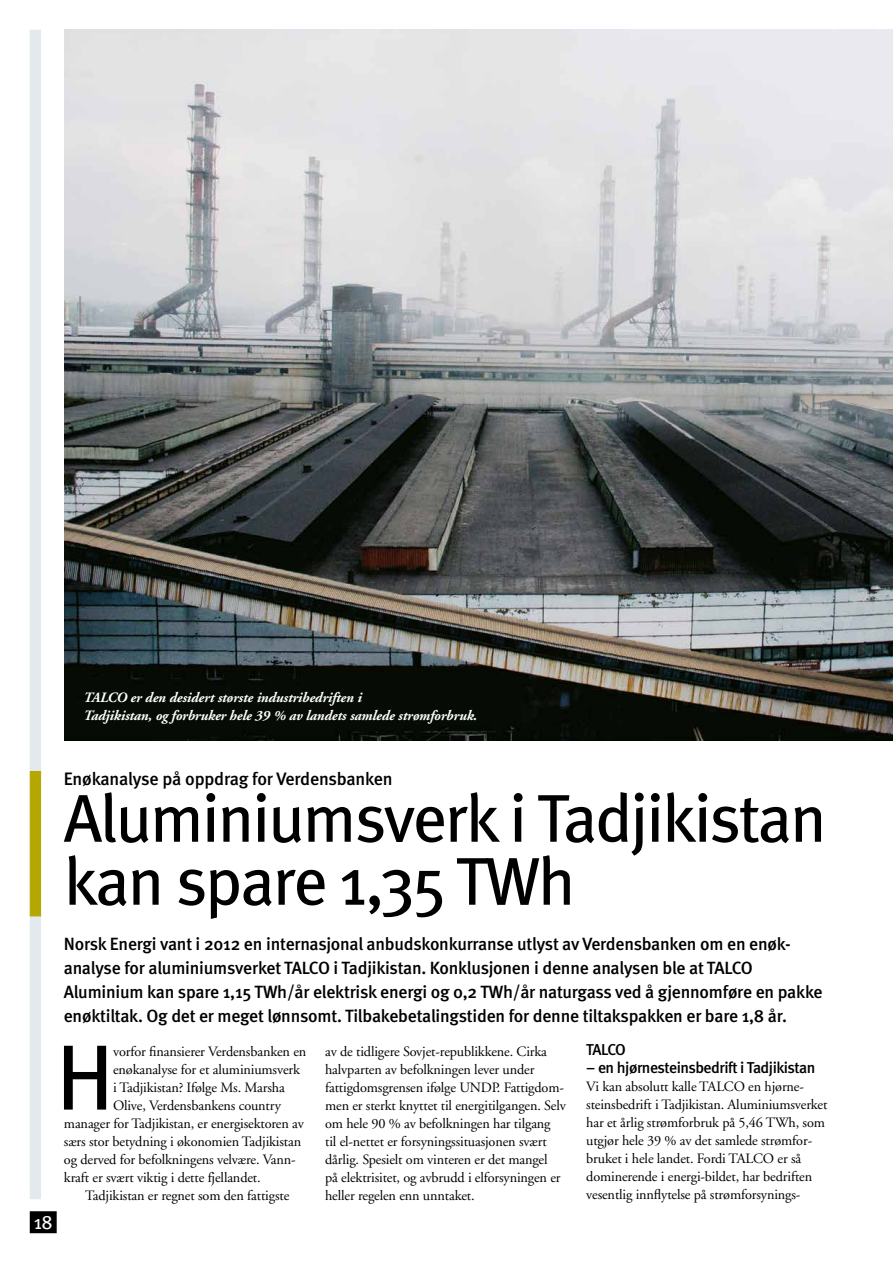
<style>
.page{position:relative;width:893px;height:1263px;background:#fff}
.page>*{position:absolute;margin:0;border:0;box-sizing:border-box;transform-origin:0 0}
.t1{font:92.55px "Meta";color:#000}
.t2{font:67.5px/63px "Meta";letter-spacing:-.03em;color:#000}
.t3{font:19.5px "Meta";color:#fff}
.t4{font:500 18px "Meta";letter-spacing:-.01em;color:#000}
.t5{font:500 17.7px/24px "Meta";letter-spacing:-.01em;color:#000}
.t6{font:500 15.75px "Meta";letter-spacing:-.03em;color:#000}
.t7{font:14.25px/18px "Adobe Garamond";letter-spacing:-.01em;color:#000}
.t8{font:italic 700 14.25px/18px "Adobe Garamond";letter-spacing:-.01em;color:#fff}
</style>
<div class="page">
<img style="left:64px;top:30px;width:829px;height:711px">
<div style="left:30px;top:1211px;width:27px;height:22px;background:#000;border:2px solid #000"></div>
<div style="left:30px;top:30px;width:11px;height:1169px;background:#e3e9ec"></div>
<div style="left:30px;top:771px;width:11px;height:145px;background:#b3a700;border:1px solid #b3a700"></div>
<p class="t8" style="left:84px;top:689px;width:395px">TALCO er den desidert største industribedriften i<br>Tadjikistan, og forbruker hele 39 % av landets samlede strømforbruk.</p>
<h3 class="t3" style="left:34px;top:1209px;width:20px">18</h3>
<p class="t4" style="left:64px;top:768px;width:331px">Enøkanalyse på oppdrag for Verdensbanken</p>
<h2 class="t2" style="left:64px;top:785px;width:764px">Aluminiumsverk i Tadjikistan kan spare 1,35 TWh</h2>
<p class="t5" style="left:64px;top:932px;width:760px">Norsk Energi vant i 2012 en internasjonal anbudskonkurranse utlyst av Verdensbanken om en enøk-- analyse for aluminiumsverket TALCO i Tadjikistan. Konklusjonen i denne analysen ble at TALCO Aluminium kan spare 1,15 TWh/år elektrisk energi og 0,2 TWh/år naturgass ved å gjennomføre en pakke enøktiltak. Og det er meget lønnsomt. Tilbakebetalingstiden for denne tiltakspakken er bare 1,8 år.</p>
<p class="t7" style="left:325px;top:1042px;width:242px">av de tidligere Sovjet-republikkene. Cirka halvparten av befolkningen lever under fattigdomsgrensen ifølge UNDP. Fattigdom&shy;men er sterkt knyttet til energitilgangen. Selv om hele 90 % av befolkningen har tilgang<br>til el-nettet er forsyningssituasjonen svært dårlig. Spesielt om vinteren er det mangel<br>på elektrisitet, og avbrudd i elforsyningen er heller regelen enn unntaket.</p>
<p class="t6" style="left:586px;top:1040px;width:41px">TALCO</p>
<h1 class="t1" style="left:56px;top:1019px;width:59px">H</h1>
<p class="t7" style="left:113px;top:1042px;width:195px">vorfor finansierer Verdensbanken en</p>
<p class="t6" style="left:586px;top:1058px;width:230px">– en hjørnesteinsbedrift i Tadjikistan</p>
<p class="t7" style="left:586px;top:1078px;width:243px">Vi kan absolutt kalle TALCO en hjørne&shy;steinsbedrift i Tadjikistan. Aluminiumsverket har et årlig strømforbruk på 5,46 TWh, som utgjør hele 39 % av det samlede strømfor&shy;bruket i hele landet. Fordi TALCO er så dominerende i energi-bildet, har bedriften vesentlig innflytelse på strømforsynings--</p>
<p class="t7" style="left:113px;top:1060px;width:188px">enøkanalyse for et aluminiumsverk</p>
<p class="t7" style="left:113px;top:1078px;width:173px">i Tadjikistan? Ifølge Ms. Marsha</p>
<p class="t7" style="left:113px;top:1096px;width:169px">Olive, Verdensbankens country</p>
<p class="t7" style="left:64px;top:1114px;width:241px">manager for Tadjikistan, er energisektoren av</p>
<p class="t7" style="left:64px;top:1132px;width:239px">særs stor betydning i økonomien Tadjikistan</p>
<p class="t7" style="left:64px;top:1150px;width:233px">og derved for befolkningens velvære. Vann-</p>
<p class="t7" style="left:64px;top:1168px;width:198px">kraft er svært viktig i dette fjellandet.</p>
<p class="t7" style="left:85px;top:1186px;width:206px">Tadjikistan er regnet som den fattigste</p>
</div>
